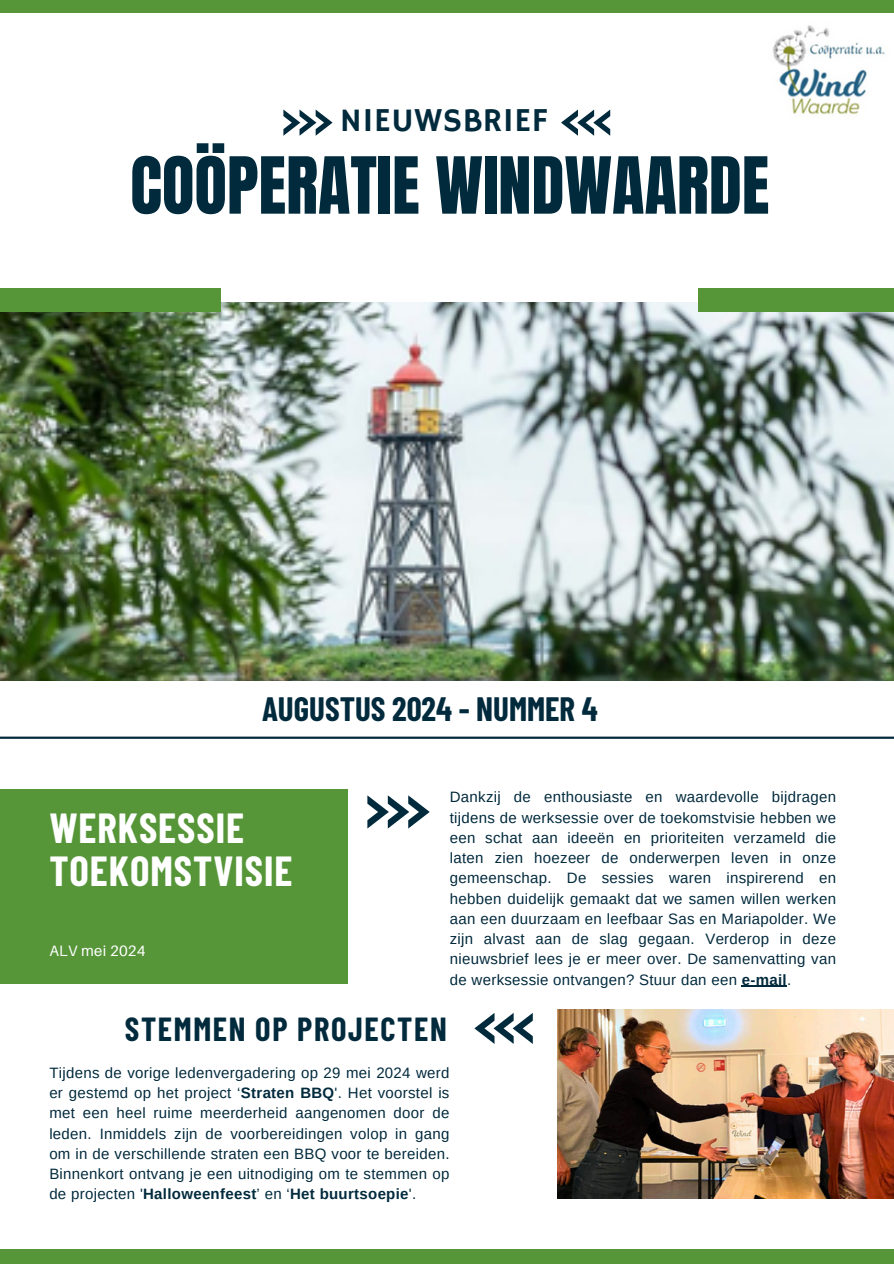
<style>
.page{position:relative;width:894px;height:1264px;background:#fff}
.page>*{position:absolute;margin:0;border:0;box-sizing:border-box;transform-origin:0 0}
.t1{font:66.9px "Anton";color:#022a3d}
.t2{font:700 41.1px/42.8px "Barlow Condensed";letter-spacing:.025em;color:#fff}
.t3{font:33.3px "Hammersmith One";letter-spacing:.02em;color:#022a3d}
.t4{font:700 33px "Barlow Condensed";color:#022a3d}
.t5{font:700 32.55px "Barlow Condensed";letter-spacing:.05em;color:#022a3d}
.t6{font:15px/20.2px "Arimo";letter-spacing:.02em;color:#022a3d;text-align:justify}
.t7{font:15px "Aileron";letter-spacing:.015em;color:#fff}
.s1{font-weight:700}
</style>
<div class="page">
<div style="left:0;top:789px;width:347px;height:194px;background:#569639"></div>
<img style="left:0;top:302px;width:893px;height:378px">
<div style="left:0;top:288px;width:220px;height:23px;background:#569639"></div>
<div style="left:698px;top:288px;width:195px;height:23px;background:#569639"></div>
<svg style="left:367px;top:795px;width:62px;height:33px"></svg>
<svg style="left:474px;top:1013px;width:58px;height:30px"></svg>
<svg style="left:283px;top:109px;width:49px;height:26px"></svg>
<svg style="left:561px;top:109px;width:49px;height:26px"></svg>
<div style="left:0;top:0;width:893px;height:12px;background:#569639"></div>
<div style="left:0;top:1249px;width:893px;height:14px;background:#569639"></div>
<hr style="left:0;top:736px;width:893px;height:2px;background:#022a3d">
<img style="left:772px;top:25px;width:113px;height:91px">
<img style="left:557px;top:1009px;width:336px;height:189px">
<hr style="left:741px;top:985px;width:45px;height:1px;background:#022a3d">
<p class="t3" style="left:340px;top:101px;width:210px">NIEUWSBRIEF</p>
<h3 class="t1" style="left:130px;top:137px;width:640px">COÖPERATIE WINDWAARDE</h3>
<h3 class="t4" style="left:262px;top:688px;width:337px">AUGUSTUS 2024 - NUMMER 4</h3>
<p class="t2" style="left:49px;top:805px;width:244px">WERKSESSIE<br>TOEKOMSTVISIE</p>
<p class="t7" style="left:49px;top:941px;width:98px">ALV mei 2024</p>
<p class="t6" style="left:449px;top:787px;width:387px">Dankzij de enthousiaste en waardevolle bijdragen tijdens de werksessie over de toekomstvisie hebben we een schat aan ideeën en prioriteiten verzameld die laten zien hoezeer de onderwerpen leven in onze gemeenschap. De sessies waren inspirerend en hebben duidelijk gemaakt dat we samen willen werken aan een duurzaam en leefbaar Sas en Mariapolder. We zijn alvast aan de slag gegaan. Verderop in deze nieuwsbrief lees je er meer over. De samenvatting van de werksessie ontvangen? Stuur dan een <span class="s1">e-mail</span>.</p>
<h2 class="t5" style="left:125px;top:1008px;width:323px">STEMMEN OP PROJECTEN</h2>
<p class="t6" style="left:49px;top:1062px;width:401px">Tijdens de vorige ledenvergadering op 29 mei 2024 werd er gestemd op het project ‘<span class="s1">Straten BBQ</span>'. Het voorstel is met een heel ruime meerderheid aangenomen door de leden. Inmiddels zijn de voorbereidingen volop in gang om in de verschillende straten een BBQ voor te bereiden.<br>Binnenkort ontvang je een uitnodiging om te stemmen op de projecten '<span class="s1">Halloweenfeest</span>’ en ‘<span class="s1">Het buurtsoepie</span>'.</p>
</div>
